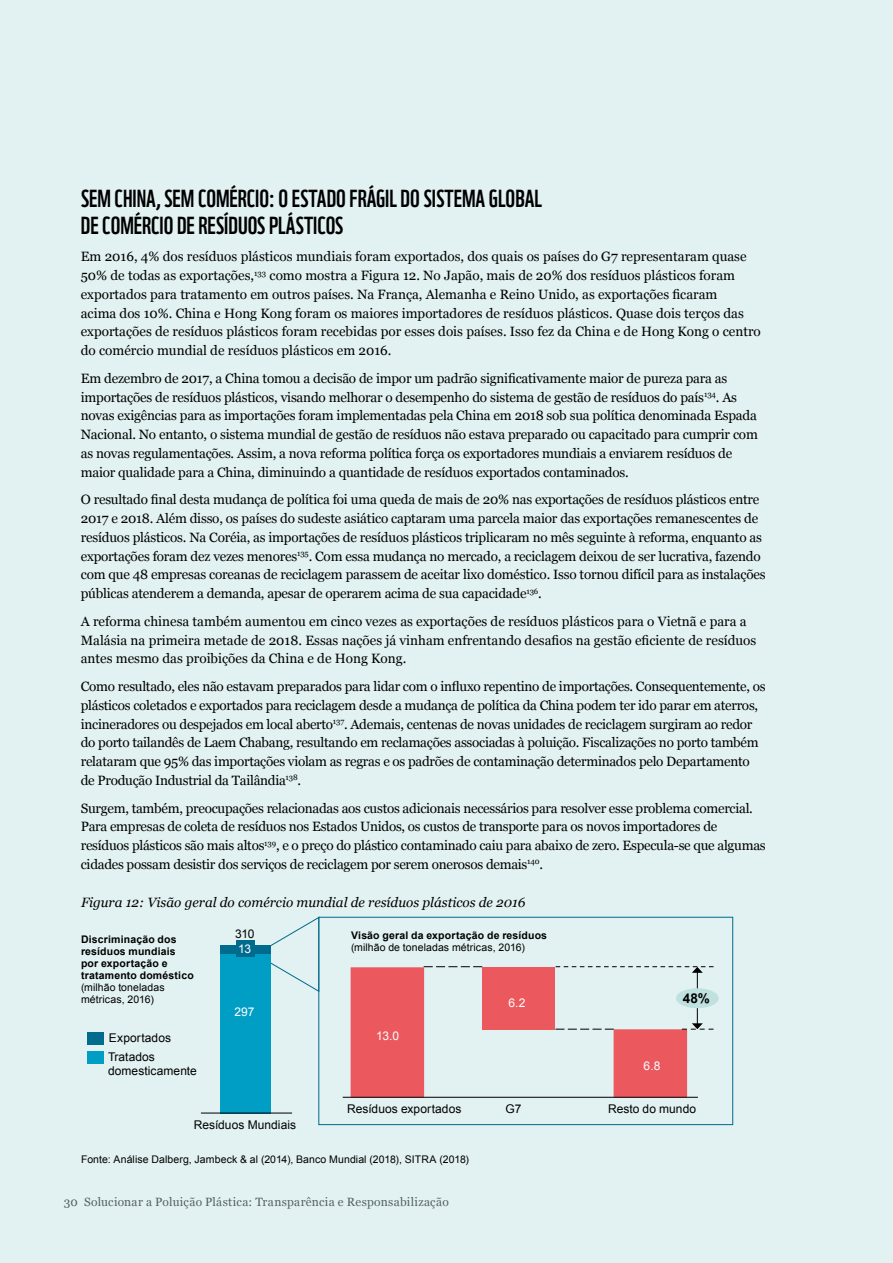
<style>
.page{position:relative;width:893px;height:1263px;background:#e2f1f1}
.page>*{position:absolute;margin:0;border:0;box-sizing:border-box;transform-origin:0 0}
.t1{font:24px/27px "WWF";color:#000}
.t2{font:13.5px/18.8px "Georgia";letter-spacing:-.015em;color:#000}
.t3{font:italic 13.5px "Georgia";color:#000}
.t4{font:700 13.5px "Arial";color:#000}
.t5{font:12px/19px "Arial";letter-spacing:.005em;color:#000}
.t6{font:12px "Georgia";letter-spacing:.02em;color:#000}
.t7{font:12px "Arial";letter-spacing:-.025em;color:#fff}
.t8{font:10.5px/12px "Arial";letter-spacing:.01em;color:#000}
.t9{font:700 10.5px/12px "Arial";letter-spacing:.015em;color:#000}
</style>
<div class="page">
<div style="left:87px;top:1051px;width:16px;height:12px;background:#009dc5"></div>
<div style="left:87px;top:1032px;width:16px;height:12px;background:#006b8d"></div>
<svg style="left:254px;top:916px;width:66px;height:76px"></svg>
<hr style="left:343px;top:1097px;width:355px;height:1px;background:#000">
<div style="left:220px;top:951px;width:51px;height:162px;background:#009dc5"></div>
<div style="left:220px;top:945px;width:51px;height:8px;background:#006b8d"></div>
<hr style="left:201px;top:1113px;width:91px;height:1px;background:#000">
<div style="left:236px;top:941px;width:19px;height:16px;background:#006b8d"></div>
<div style="left:318px;top:917px;width:415px;height:208px;border:1px solid #006a8c"></div>
<svg style="left:351px;top:966px;width:362px;height:132px"></svg>
<div style="left:676px;top:988px;width:43px;height:20px;background:#bfe1e0;border-radius:50%"></div>
<h1 class="t1" style="left:81px;top:182px;width:463px">SEM CHINA, SEM COMÉRCIO: O ESTADO FRÁGIL DO SISTEMA GLOBAL<br>DE COMÉRCIO DE RESÍDUOS PLÁSTICOS</h1>
<p class="t2" style="left:81px;top:247px;width:682px">Em 2016, 4% dos resíduos plásticos mundiais foram exportados, dos quais os países do G7 representaram quase 50% de todas as exportações,<sup>133</sup> como mostra a Figura 12. No Japão, mais de 20% dos resíduos plásticos foram exportados para tratamento em outros países. Na França, Alemanha e Reino Unido, as exportações ficaram<br>acima dos 10%. China e Hong Kong foram os maiores importadores de resíduos plásticos. Quase dois terços das exportações de resíduos plásticos foram recebidas por esses dois países. Isso fez da China e de Hong Kong o centro do comércio mundial de resíduos plásticos em 2016.</p>
<p class="t2" style="left:81px;top:368px;width:679px">Em dezembro de 2017, a China tomou a decisão de impor um padrão significativamente maior de pureza para as importações de resíduos plásticos, visando melhorar o desempenho do sistema de gestão de resíduos do país<sup>134</sup>. As novas exigências para as importações foram implementadas pela China em 2018 sob sua política denominada Espada Nacional. No entanto, o sistema mundial de gestão de resíduos não estava preparado ou capacitado para cumprir com as novas regulamentações. Assim, a nova reforma política força os exportadores mundiais a enviarem resíduos de maior qualidade para a China, diminuindo a quantidade de resíduos exportados contaminados.</p>
<p class="t2" style="left:81px;top:490px;width:686px">O resultado final desta mudança de política foi uma queda de mais de 20% nas exportações de resíduos plásticos entre 2017 e 2018. Além disso, os países do sudeste asiático captaram uma parcela maior das exportações remanescentes de resíduos plásticos. Na Coréia, as importações de resíduos plásticos triplicaram no mês seguinte à reforma, enquanto as exportações foram dez vezes menores<sup>135</sup>. Com essa mudança no mercado, a reciclagem deixou de ser lucrativa, fazendo com que 48 empresas coreanas de reciclagem parassem de aceitar lixo doméstico. Isso tornou difícil para as instalações públicas atenderem a demanda, apesar de operarem acima de sua capacidade<sup>136</sup>.</p>
<p class="t2" style="left:81px;top:611px;width:677px">A reforma chinesa também aumentou em cinco vezes as exportações de resíduos plásticos para o Vietnã e para a<br>Malásia na primeira metade de 2018. Essas nações já vinham enfrentando desafios na gestão eficiente de resíduos antes mesmo das proibições da China e de Hong Kong.</p>
<p class="t2" style="left:81px;top:676px;width:686px">Como resultado, eles não estavam preparados para lidar com o influxo repentino de importações. Consequentemente, os plásticos coletados e exportados para reciclagem desde a mudança de política da China podem ter ido parar em aterros, incineradores ou despejados em local aberto<sup>137</sup>. Ademais, centenas de novas unidades de reciclagem surgiram ao redor do porto tailandês de Laem Chabang, resultando em reclamações associadas à poluição. Fiscalizações no porto também relataram que 95% das importações violam as regras e os padrões de contaminação determinados pelo Departamento de Produção Industrial da Tailândia<sup>138</sup>.</p>
<p class="t2" style="left:81px;top:798px;width:686px">Surgem, também, preocupações relacionadas aos custos adicionais necessários para resolver esse problema comercial.<br>Para empresas de coleta de resíduos nos Estados Unidos, os custos de transporte para os novos importadores de resíduos plásticos são mais altos<sup>139</sup>, e o preço do plástico contaminado caiu para abaixo de zero. Especula-se que algumas cidades possam desistir dos serviços de reciclagem por serem onerosos demais<sup>140</sup>.</p>
<p class="t3" style="left:81px;top:892px;width:446px">Figura 12: Visão geral do comércio mundial de resíduos plásticos de 2016</p>
<p class="t9" style="left:81px;top:933px;width:114px">Discriminação dos resíduos mundiais por exportação e tratamento doméstico</p>
<p class="t8" style="left:81px;top:981px;width:85px">(milhão toneladas métricas, 2016)</p>
<p class="t5" style="left:108px;top:1029px;width:65px">Exportados<br>Tratados</p>
<p class="t5" style="left:108px;top:1061px;width:90px">domesticamente</p>
<p class="t5" style="left:235px;top:924px;width:21px">310</p>
<p class="t9" style="left:351px;top:930px;width:198px">Visão geral da exportação de resíduos</p>
<p class="t8" style="left:351px;top:941px;width:175px">(milhão de toneladas métricas, 2016)</p>
<p class="t7" style="left:238px;top:941px;width:14px">13</p>
<p class="t7" style="left:234px;top:1004px;width:22px">297</p>
<p class="t7" style="left:376px;top:1028px;width:24px">13.0</p>
<p class="t7" style="left:509px;top:994px;width:19px">6.2</p>
<p class="t7" style="left:644px;top:1058px;width:18px">6.8</p>
<p class="t4" style="left:683px;top:989px;width:29px">48%</p>
<p class="t5" style="left:194px;top:1116px;width:104px">Resíduos Mundiais</p>
<p class="t5" style="left:347px;top:1099px;width:116px">Resíduos exportados</p>
<p class="t8" style="left:81px;top:1153px;width:390px">Fonte: Análise Dalberg, Jambeck &amp; al (2014), Banco Mundial (2018), SITRA (2018)</p>
<p class="t6" style="left:64px;top:1193px;width:387px">30 Solucionar a Poluição Plástica: Transparência e Responsabilização</p>
<p class="t5" style="left:506px;top:1099px;width:17px">G7</p>
<p class="t5" style="left:608px;top:1099px;width:90px">Resto do mundo</p>
</div>
